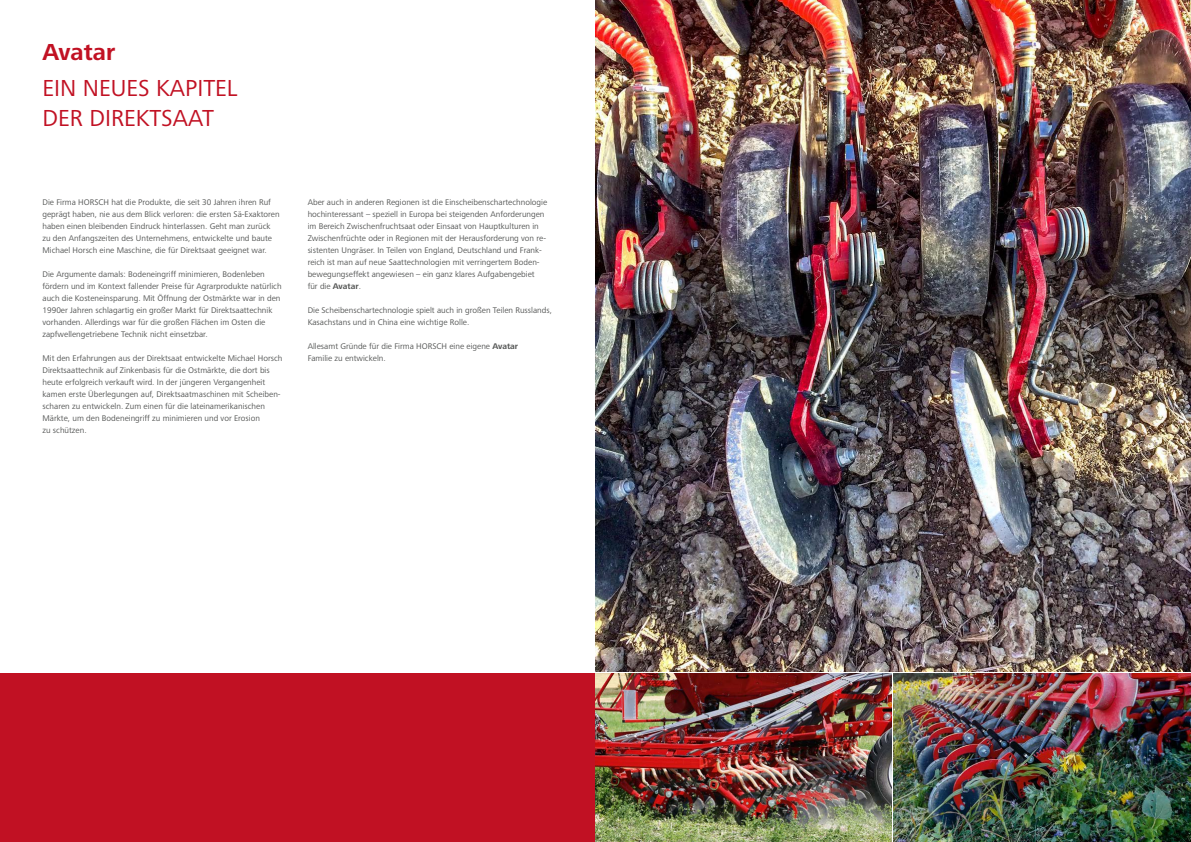
<style>
.page{position:relative;width:1191px;height:842px;background:#fff}
.page>*{position:absolute;margin:0;border:0;box-sizing:border-box;transform-origin:0 0}
.t1{font:24px/30px "Frutiger Next LTW1 G";color:#c11123}
.t2{font:700 24px "Frutiger Next LTW1 G";color:#c11123}
.t3{font:8.5px/12px "Frutiger Next LTW1 G";color:#555756}
.s1{font-weight:700}
</style>
<div class="page">
<div style="left:0;top:673px;width:594px;height:169px;background:#c11123"></div>
<img style="left:595px;top:0;width:596px;height:672px">
<img style="left:893px;top:673px;width:298px;height:169px">
<img style="left:595px;top:673px;width:296px;height:169px">
<h1 class="t2" style="left:43px;top:38px;width:74px">Avatar</h1>
<h1 class="t1" style="left:43px;top:73px;width:197px">EIN NEUES KAPITEL<br>DER DIREKTSAAT</h1>
<p class="t3" style="left:43px;top:196px;width:239px">Die Firma HORSCH hat die Produkte, die seit 30 Jahren ihren Ruf geprägt haben, nie aus dem Blick verloren: die ersten Sä-Exaktoren haben einen bleibenden Eindruck hinterlassen. Geht man zurück zu den Anfangszeiten des Unternehmens, entwickelte und baute Michael Horsch eine Maschine, die für Direktsaat geeignet war.</p>
<p class="t3" style="left:43px;top:268px;width:241px">Die Argumente damals: Bodeneingriff minimieren, Bodenleben fördern und im Kontext fallender Preise für Agrarprodukte natürlich auch die Kosteneinsparung. Mit Öffnung der Ostmärkte war in den 1990er Jahren schlagartig ein großer Markt für Direktsaattechnik vorhanden. Allerdings war für die großen Flächen im Osten die zapfwellengetriebene Technik nicht einsetzbar.</p>
<p class="t3" style="left:43px;top:352px;width:241px">Mit den Erfahrungen aus der Direktsaat entwickelte Michael Horsch Direktsaattechnik auf Zinkenbasis für die Ostmärkte, die dort bis heute erfolgreich verkauft wird. In der jüngeren Vergangenheit kamen erste Überlegungen auf, Direktsaatmaschinen mit Scheiben&shy;scharen zu entwickeln. Zum einen für die lateinamerikanischen Märkte, um den Bodeneingriff zu minimieren und vor Erosion<br>zu schützen.</p>
<p class="t3" style="left:308px;top:196px;width:241px">Aber auch in anderen Regionen ist die Einscheibenschartechnologie hochinteressant – speziell in Europa bei steigenden Anforderungen im Bereich Zwischenfruchtsaat oder Einsaat von Hauptkulturen in Zwischenfrüchte oder in Regionen mit der Herausforderung von re&shy;sistenten Ungräser. In Teilen von England, Deutschland und Frank&shy;reich ist man auf neue Saattechnologien mit verringertem Boden&shy;bewegungseffekt angewiesen – ein ganz klares Aufgabengebiet<br>für die <span class="s1">Avatar</span>.</p>
<p class="t3" style="left:308px;top:304px;width:246px">Die Scheibenschartechnologie spielt auch in großen Teilen Russlands,<br>Kasachstans und in China eine wichtige Rolle.</p>
<p class="t3" style="left:308px;top:340px;width:212px">Allesamt Gründe für die Firma HORSCH eine eigene <span class="s1">Avatar<br></span>Familie zu entwickeln.</p>
</div>
